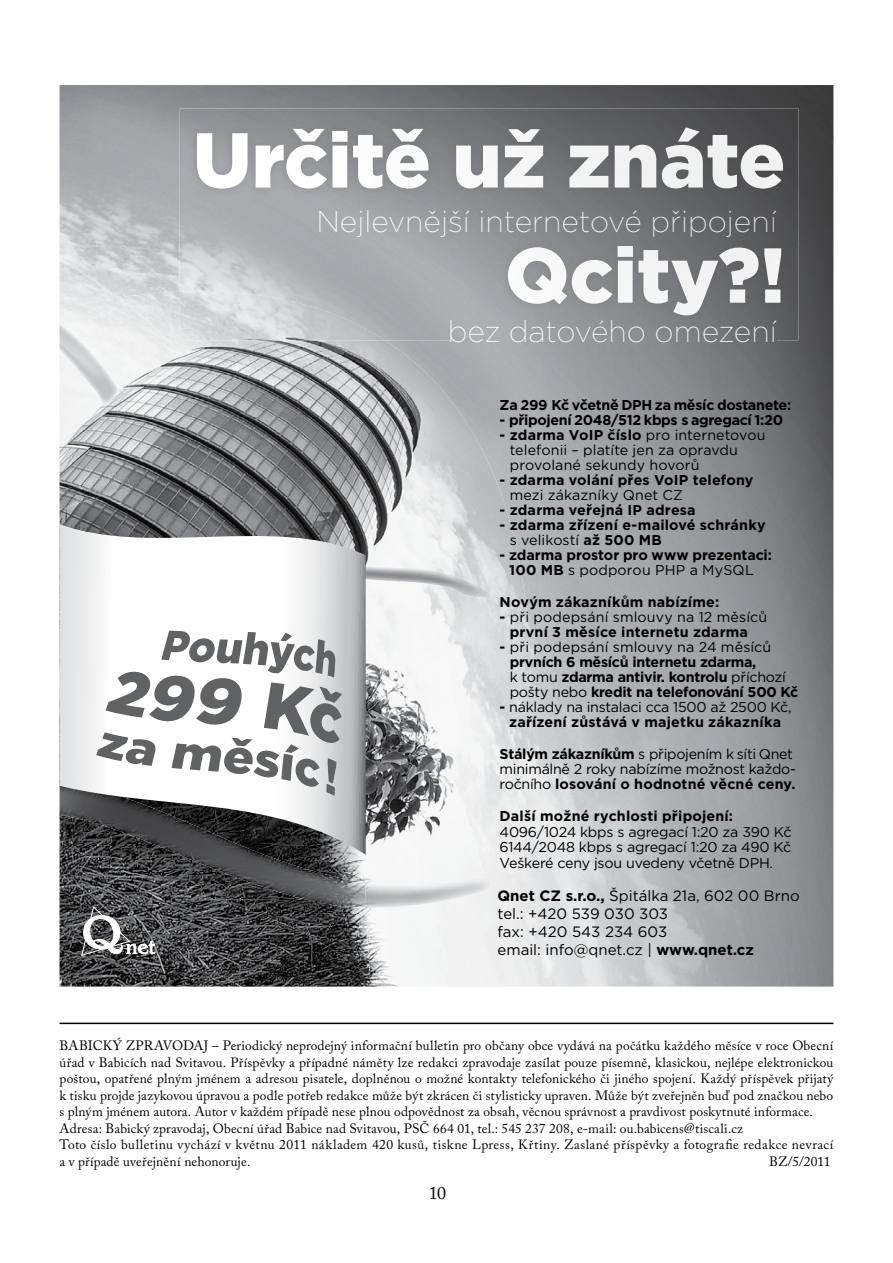
<style>
.page{position:relative;width:893px;height:1263px;background:#fff}
.page>*{position:absolute;margin:0;border:0;box-sizing:border-box;transform-origin:0 0}
.t1{font:200 30px "Gotham";color:#f0f0f1}
.t2{font:200 30px "Gotham";color:#f4f5f5}
.t3{font:18px "Adobe Caslon Pro";color:#000}
.t4{font:15px/17.9px "Gotham";color:#000}
.t5{font:14.25px/15px "Gotham";letter-spacing:-.015em;color:#000;text-align:center}
.t6{font:700 14.25px/15px "Gotham";letter-spacing:-.01em;color:#000}
.t7{font:700 14.25px/15px "Gotham";letter-spacing:.015em;color:#000}
.t8{font:14.25px/15px "Gotham";letter-spacing:.005em;color:#000}
.t9{font:14.25px/15px "Gotham";letter-spacing:.01em;color:#000}
.t10{font:13.5px/16.5px "Adobe Caslon Pro";letter-spacing:.01em;color:#000}
.s1{color:#fff}
.s2{color:#fdfdfd}
.s3{color:#fcfcfc}
.s4{color:#fafafb}
.s5{color:#f9f9fa}
.s6{color:#f8f8f9}
.s7{color:#f7f7f8}
.s8{color:#f6f6f7}
.s9{color:#f5f6f6}
.s10{color:#f4f5f5}
.s11{color:#f4f4f4}
.s12{color:#f3f3f4}
.s13{color:#f2f2f3}
.s14{color:#f1f1f2}
.s15{font-weight:700}
.s16{font-weight:400}
</style>
<div class="page">
<hr style="left:60px;top:1023px;width:773px;height:1px;background:#000">
<img style="left:60px;top:297px;width:463px;height:689px">
<img style="left:370px;top:877px;width:121px;height:31px">
<img style="left:60px;top:474px;width:72px;height:35px">
<img style="left:60px;top:323px;width:59px;height:82px">
<img style="left:366px;top:566px;width:119px;height:32px">
<img style="left:180px;top:295px;width:69px;height:45px">
<img style="left:60px;top:579px;width:310px;height:399px">
<img style="left:60px;top:855px;width:306px;height:53px">
<svg style="left:60px;top:524px;width:306px;height:331px"></svg>
<svg style="left:96px;top:631px;width:246px;height:165px"></svg>
<img style="left:60px;top:85px;width:155px;height:212px">
<img style="left:214px;top:85px;width:619px;height:52px">
<img style="left:783px;top:137px;width:50px;height:849px">
<img style="left:60px;top:296px;width:66px;height:15px">
<img style="left:385px;top:340px;width:398px;height:63px">
<img style="left:452px;top:402px;width:331px;height:55px">
<img style="left:485px;top:456px;width:298px;height:160px">
<div style="left:495px;top:811px;width:29px;height:175px;background:#eceded"></div>
<img style="left:180px;top:109px;width:360px;height:186px">
<img style="left:540px;top:109px;width:259px;height:138px">
<img style="left:748px;top:247px;width:51px;height:93px">
<img style="left:249px;top:294px;width:499px;height:46px">
<img style="left:197px;top:127px;width:586px;height:62px">
<img style="left:508px;top:246px;width:273px;height:69px">
<img style="left:320px;top:210px;width:456px;height:27px">
<img style="left:451px;top:320px;width:325px;height:23px">
<svg style="left:81px;top:906px;width:75px;height:50px"></svg>
<h1 class="t1" style="left:316px;top:203px;width:462px"><span class="s1">Ne</span><span class="s2">jlev</span><span class="s3">něj</span><span class="s4">ší</span> <span class="s5">in</span><span class="s6">te</span><span class="s7">r</span><span class="s8">n</span><span class="s9">e</span><span class="s10">to</span><span class="s11">v</span><span class="s12">é</span> <span class="s13">p</span><span class="s14">ř</span>ipoje<span class="s14">n</span><span class="s13">í</span></h1>
<h1 class="t2" style="left:448px;top:313px;width:330px"><span class="s1">be</span><span class="s2">z d</span><span class="s3">at</span><span class="s4">o</span><span class="s5">vé</span><span class="s6">h</span><span class="s7">o</span> <span class="s8">o</span><span class="s9">m</span>ezení</h1>
<p class="t6" style="left:500px;top:397px;width:293px">Za 299 Kč včetně DPH za měsíc dostanete:</p>
<p class="t6" style="left:500px;top:412px;width:285px">- připojení 2048/512 kbps s agregací 1:20</p>
<p class="t8" style="left:510px;top:427px;width:257px;text-indent:-10px"><span class="s15">- zdarma VoIP číslo</span> pro internetovou telefonii – platíte jen za opravdu provolané sekundy hovorů</p>
<p class="t7" style="left:500px;top:472px;width:255px">- zdarma volání přes VoIP telefony</p>
<p class="t9" style="left:510px;top:487px;width:175px">mezi zákazníky Qnet CZ</p>
<p class="t7" style="left:500px;top:502px;width:198px">- zdarma veřejná IP adresa</p>
<p class="t7" style="left:510px;top:517px;width:258px;text-indent:-10px">- zdarma zřízení e-mailové schránky <span class="s16">s velikostí</span> až 500 MB</p>
<p class="t6" style="left:509px;top:547px;width:264px;text-indent:-10px">- zdarma prostor pro www prezentaci:<br>100 MB <span class="s16">s podporou PHP a MySQL</span></p>
<p class="t7" style="left:500px;top:594px;width:221px">Novým zákazníkům nabízíme:</p>
<p class="t9" style="left:510px;top:609px;width:259px;text-indent:-10px"><span class="s15">-</span> při podepsání smlouvy na 12 měsíců <span class="s15">první 3 měsíce internetu zdarma</span></p>
<p class="t6" style="left:510px;top:639px;width:290px;text-indent:-10px">- <span class="s16">při podepsání smlouvy na 24 měsíců </span>prvních 6 měsíců internetu zdarma,<br><span class="s16">k tomu</span> zdarma antivir. kontrolu <span class="s16">příchozí pošty nebo</span> kredit na telefonování 500 Kč</p>
<p class="t5" style="left:500px;top:699px;width:293px"><span class="s15">-</span> náklady na instalaci cca 1500 až 2500 Kč, <span class="s15">zařízení zůstává v majetku zákazníka</span></p>
<p class="t5" style="left:500px;top:746px;width:298px;text-align:left"><span class="s15">Stálým zákazníkům</span> s připojením k síti Qnet minimálně 2 roky nabízíme možnost každo&shy;ročního <span class="s15">losování o hodnotné věcné ceny.</span></p>
<p class="t7" style="left:500px;top:808px;width:235px">Další možné rychlosti připojení:</p>
<p class="t5" style="left:500px;top:823px;width:294px;line-height:15.8px;text-align:justify">4096/1024 kbps s agregací 1:20 za 390 Kč 6144/2048 kbps s agregací 1:20 za 490 Kč Veškeré ceny jsou uvedeny včetně DPH.</p>
<p class="t4" style="left:497px;top:886px;width:304px"><span class="s15">Qnet CZ s.r.o.,</span> Špitálka 21a, 602 00 Brno tel.: +420 539 030 303<br>fax: +420 543 234 603<br>email: info@qnet.cz | <span class="s15">www.qnet.cz</span></p>
<p class="t10" style="left:60px;top:1037px;width:775px">BABICKÝ ZPRAVODAJ – Periodický neprodejný informační bulletin pro občany obce vydává na počátku každého měsíce v roce Obecní úřad v Babicích nad Svitavou. Příspěvky a případné náměty lze redakci zpravodaje zasílat pouze písemně, klasickou, nejlépe elektronickou poštou, opatřené plným jménem a adresou pisatele, doplněnou o možné kontakty telefonického či jiného spojení. Každý příspěvek přijatý k tisku projde jazykovou úpravou a podle potřeb redakce může být zkrácen či stylisticky upraven. Může být zveřejněn buď pod značkou nebo s plným jménem autora. Autor v každém případě nese plnou odpovědnost za obsah, věcnou správnost a pravdivost poskytnuté informace.<br>Adresa: Babický zpravodaj, Obecní úřad Babice nad Svitavou, PSČ 664 01, tel.: 545 237 208, e-mail: ou.babicens@tiscali.cz<br>Toto číslo bulletinu vychází v květnu 2011 nákladem 420 kusů, tiskne Lpress, Křtiny. Zaslané příspěvky a fotografie redakce nevrací a v případě uveřejnění nehonoruje.</p>
<p class="t10" style="left:769px;top:1153px;width:63px">BZ/5/2011</p>
<h2 class="t3" style="left:429px;top:1182px;width:19px">10</h2>
</div>
